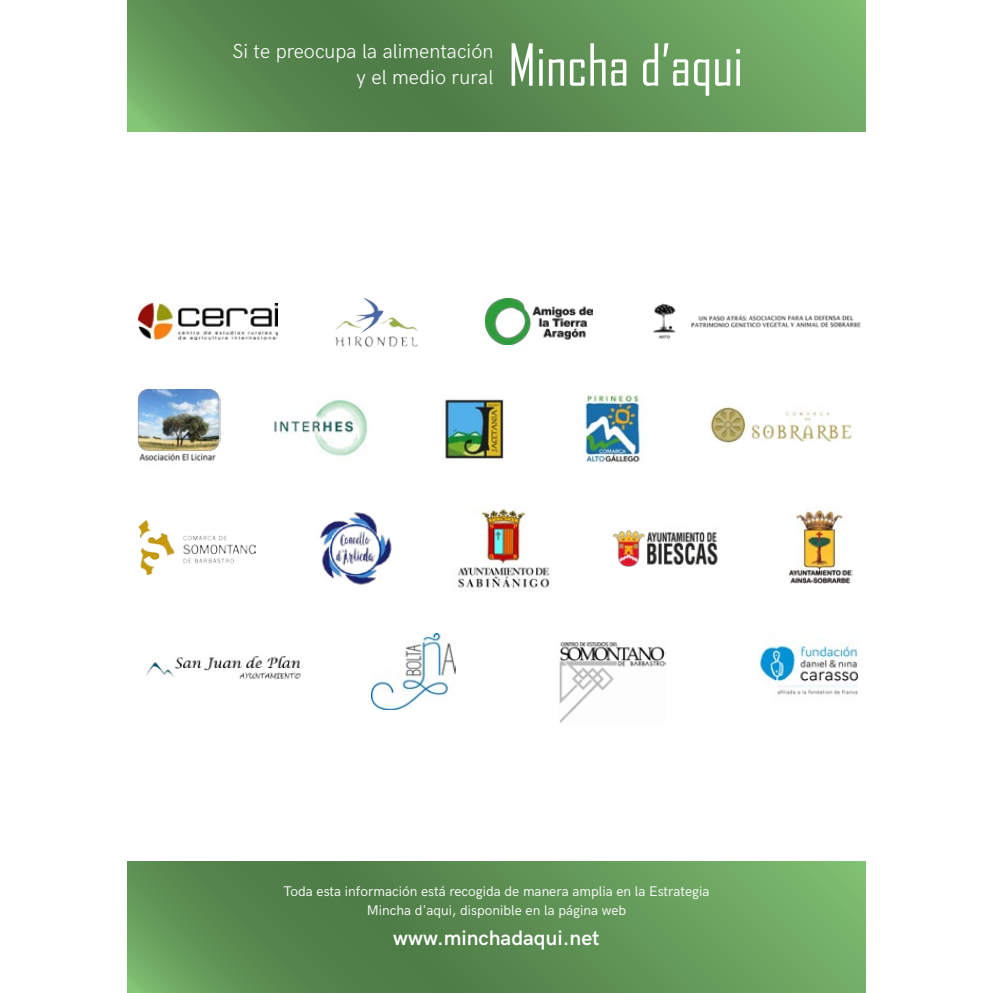
<style>
.page{position:relative;width:993px;height:993px;background:#fff}
.page>*{position:absolute;margin:0;border:0;box-sizing:border-box;transform-origin:0 0}
.t1{font:600 21px "HK Grotesk";color:#fff}
.t2{font:300 20.3px/25.4px "HK Grotesk";color:#fff;text-align:right}
.t3{font:14px/19.2px "HK Grotesk";color:#fff;text-align:center}
</style>
<div class="page">
<svg style="left:127px;top:0;width:738px;height:132px;background:#5f9356"></svg>
<svg style="left:127px;top:861px;width:738px;height:131px;background:#5f9356"></svg>
<img style="left:138px;top:304px;width:139px;height:35px">
<img style="left:335px;top:297px;width:83px;height:50px">
<img style="left:485px;top:298px;width:107px;height:46px">
<img style="left:653px;top:303px;width:208px;height:36px">
<img style="left:137px;top:389px;width:84px;height:72px">
<img style="left:445px;top:398px;width:59px;height:62px">
<img style="left:584px;top:395px;width:57px;height:68px">
<img style="left:710px;top:407px;width:141px;height:35px">
<img style="left:138px;top:520px;width:117px;height:54px">
<img style="left:320px;top:512px;width:72px;height:73px">
<img style="left:457px;top:508px;width:93px;height:80px">
<img style="left:612px;top:530px;width:106px;height:37px">
<img style="left:788px;top:507px;width:63px;height:76px">
<img style="left:146px;top:656px;width:155px;height:24px">
<img style="left:371px;top:633px;width:84px;height:76px">
<img style="left:559px;top:642px;width:106px;height:81px">
<img style="left:759px;top:645px;width:98px;height:50px">
<img style="left:273px;top:399px;width:95px;height:57px">
<svg style="left:511px;top:43px;width:21px;height:43px"></svg>
<svg style="left:539px;top:49px;width:3px;height:4px"></svg>
<hr style="left:539px;top:59px;width:3px;height:27px;background:#fff">
<svg style="left:548px;top:59px;width:36px;height:27px"></svg>
<svg style="left:590px;top:43px;width:15px;height:43px"></svg>
<svg style="left:611px;top:59px;width:15px;height:27px"></svg>
<svg style="left:642px;top:43px;width:67px;height:53px"></svg>
<svg style="left:715px;top:59px;width:15px;height:27px"></svg>
<svg style="left:736px;top:49px;width:3px;height:4px"></svg>
<hr style="left:736px;top:59px;width:3px;height:27px;background:#fff">
<h2 class="t2" style="left:232px;top:37px;width:262px">Si te preocupa la alimentación y el medio rural</h2>
<p class="t3" style="left:283px;top:880px;width:427px">Toda esta información está recogida de manera amplia en la Estrategia<br>Mincha d'aqui, disponible en la página web</p>
<h1 class="t1" style="left:393px;top:922px;width:208px">www.minchadaqui.net</h1>
</div>
